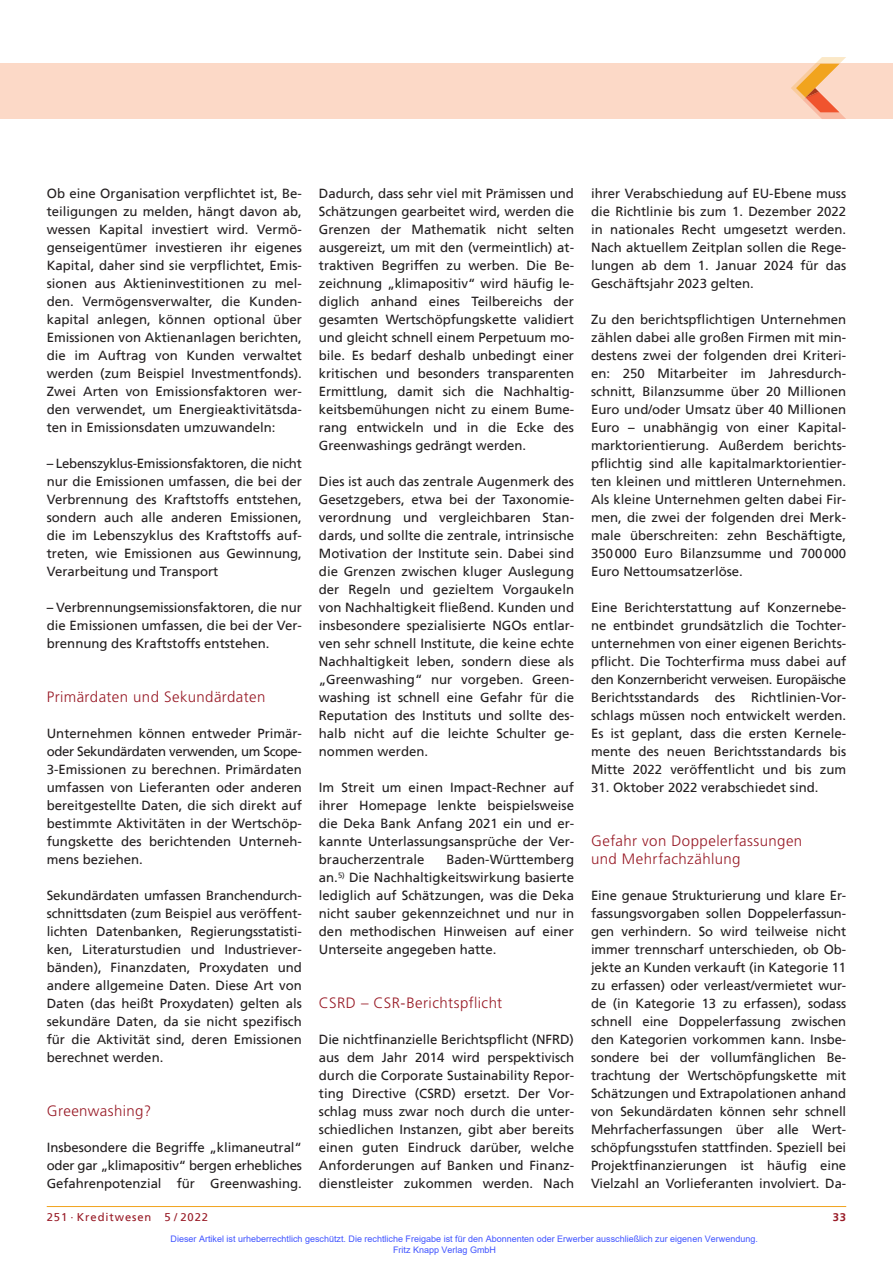
<style>
.page{position:relative;width:893px;height:1263px;background:#fff}
.page>*{position:absolute;margin:0;border:0;box-sizing:border-box;transform-origin:0 0}
.t1{font:300 15px/18px "Frutiger";letter-spacing:.025em;color:#981a26}
.t2{font:13.2px/18px "Frutiger";color:#231f20;text-align:justify}
.t3{font:11.25px "Frutiger";letter-spacing:.08em;color:#981a26}
.t4{font:700 11.25px "Frutiger";color:#981a26}
.t5{font:9px/10.8px "Arial";color:#4054ff}
</style>
<div class="page">
<hr style="left:47px;top:1206px;width:799px;height:1px;background:#f1a31e">
<div style="left:0;top:64px;width:893px;height:55px;background:#fcd9c7"></div>
<svg style="left:791px;top:57px;width:55px;height:62px"></svg>
<p class="t2" style="left:47px;top:185px;width:257px">Ob eine Organisation verpflichtet ist, Be&shy;teiligungen zu melden, hängt davon ab, wessen Kapital investiert wird. Vermö&shy;genseigentümer investieren ihr eigenes Kapital, daher sind sie verpflichtet, Emis&shy;sionen aus Aktieninvestitionen zu mel&shy;den. Vermögensverwalter, die Kunden&shy;kapital anlegen, können optional über Emissionen von Aktienanlagen berichten, die im Auftrag von Kunden verwaltet werden (zum Beispiel Investmentfonds).<br>Zwei Arten von Emissionsfaktoren wer&shy;den verwendet, um Energieaktivitätsda&shy;ten in Emissionsdaten umzuwandeln:</p>
<p class="t2" style="left:47px;top:455px;width:257px">– Lebenszyklus-Emissionsfaktoren, die nicht nur die Emissionen umfassen, die bei der Verbrennung des Kraftstoffs entstehen, sondern auch alle anderen Emissionen, die im Lebenszyklus des Kraftstoffs auf&shy;treten, wie Emissionen aus Gewinnung, Verarbeitung und Transport</p>
<p class="t2" style="left:47px;top:599px;width:257px">– Verbrennungsemissionsfaktoren, die nur die Emissionen umfassen, die bei der Ver&shy;brennung des Kraftstoffs entstehen.</p>
<p class="t1" style="left:47px;top:688px;width:220px">Primärdaten und Sekundärdaten</p>
<p class="t2" style="left:47px;top:725px;width:257px">Unternehmen können entweder Primär&shy;oder Sekundärdaten verwenden, um Scope-3-Emissionen zu berechnen. Primärdaten umfassen von Lieferanten oder anderen bereitgestellte Daten, die sich direkt auf bestimmte Aktivitäten in der Wertschöp&shy;fungskette des berichtenden Unterneh&shy;mens beziehen.</p>
<p class="t2" style="left:47px;top:887px;width:257px">Sekundärdaten umfassen Branchendurch&shy;schnittsdaten (zum Beispiel aus veröffent&shy;lichten Datenbanken, Regierungsstatisti&shy;ken, Literaturstudien und Industriever&shy;bänden), Finanzdaten, Proxydaten und andere allgemeine Daten. Diese Art von Daten (das heißt Proxydaten) gelten als sekundäre Daten, da sie nicht spezifisch für die Aktivität sind, deren Emissionen berechnet werden.</p>
<p class="t1" style="left:47px;top:1102px;width:106px">Greenwashing?</p>
<p class="t2" style="left:47px;top:1139px;width:257px">Insbesondere die Begriffe „klimaneutral“ oder gar „klimapositiv“ bergen erhebliches Gefahrenpotenzial für Greenwashing.</p>
<p class="t2" style="left:319px;top:185px;width:257px">Dadurch, dass sehr viel mit Prämissen und Schätzungen gearbeitet wird, werden die Grenzen der Mathematik nicht selten ausgereizt, um mit den (vermeintlich) at&shy;traktiven Begriffen zu werben. Die Be&shy;zeichnung „klimapositiv“ wird häufig le&shy;diglich anhand eines Teilbereichs der gesamten Wertschöpfungskette validiert und gleicht schnell einem Perpetuum mo&shy;bile. Es bedarf deshalb unbedingt einer kritischen und besonders transparenten Ermittlung, damit sich die Nachhaltig&shy;keitsbemühungen nicht zu einem Bume&shy;rang entwickeln und in die Ecke des Greenwashings gedrängt werden.</p>
<p class="t2" style="left:319px;top:473px;width:257px">Dies ist auch das zentrale Augenmerk des Gesetzgebers, etwa bei der Taxonomie&shy;verordnung und vergleichbaren Stan&shy;dards, und sollte die zentrale, intrinsische Motivation der Institute sein. Dabei sind die Grenzen zwischen kluger Auslegung der Regeln und gezieltem Vorgaukeln von Nachhaltigkeit fließend. Kunden und insbesondere spezialisierte NGOs entlar&shy;ven sehr schnell Institute, die keine echte Nachhaltigkeit leben, sondern diese als „Greenwashing“ nur vorgeben. Green&shy;washing ist schnell eine Gefahr für die Reputation des Instituts und sollte des&shy;halb nicht auf die leichte Schulter ge&shy;nommen werden.</p>
<p class="t2" style="left:319px;top:779px;width:257px">Im Streit um einen Impact-Rechner auf ihrer Homepage lenkte beispielsweise die Deka Bank Anfang 2021 ein und er&shy;kannte Unterlassungsansprüche der Ver&shy;braucherzentrale</p>
<p class="t2" style="left:319px;top:851px;width:257px;text-indent:127px">Baden-Württemberg an.<sup>5)</sup> Die Nachhaltigkeitswirkung basierte lediglich auf Schätzungen, was die Deka nicht sauber gekennzeichnet und nur in den methodischen Hinweisen auf einer Unterseite angegeben hatte.</p>
<p class="t1" style="left:319px;top:994px;width:185px">CSRD – CSR-Berichtspflicht</p>
<p class="t2" style="left:319px;top:1031px;width:257px">Die nichtfinanzielle Berichtspflicht (NFRD) aus dem Jahr 2014 wird perspektivisch durch die Corporate Sustainability Repor&shy;ting Directive (CSRD) ersetzt. Der Vor&shy;schlag muss zwar noch durch die unter&shy;schiedlichen Instanzen, gibt aber bereits einen guten Eindruck darüber, welche Anforderungen auf Banken und Finanz&shy;dienstleister zukommen werden. Nach</p>
<p class="t2" style="left:591px;top:185px;width:257px">ihrer Verabschiedung auf EU-Ebene muss die Richtlinie bis zum 1. Dezember 2022 in nationales Recht umgesetzt werden.<br>Nach aktuellem Zeitplan sollen die Rege&shy;lungen ab dem 1. Januar 2024 für das Geschäftsjahr 2023 gelten.</p>
<p class="t2" style="left:591px;top:311px;width:257px">Zu den berichtspflichtigen Unternehmen zählen dabei alle großen Firmen mit min&shy;destens zwei der folgenden drei Kriteri&shy;en: 250 Mitarbeiter im Jahresdurch&shy;schnitt, Bilanzsumme über 20 Millionen Euro und/oder Umsatz über 40 Millionen Euro – unabhängig von einer Kapital&shy;marktorientierung. Außerdem berichts&shy;pflichtig sind alle kapitalmarktorientier&shy;ten kleinen und mittleren Unternehmen.<br>Als kleine Unternehmen gelten dabei Fir&shy;men, die zwei der folgenden drei Merk&shy;male überschreiten: zehn Beschäftigte, 350000 Euro Bilanzsumme und 700000<br>Euro Nettoumsatzerlöse.</p>
<p class="t2" style="left:591px;top:599px;width:257px">Eine Berichterstattung auf Konzernebe&shy;ne entbindet grundsätzlich die Tochter&shy;unternehmen von einer eigenen Berichts&shy;pflicht. Die Tochterfirma muss dabei auf den Konzernbericht verweisen. Europäische Berichtsstandards des Richtlinien-Vor&shy;schlags müssen noch entwickelt werden.<br>Es ist geplant, dass die ersten Kernele&shy;mente des neuen Berichtsstandards bis Mitte 2022 veröffentlicht und bis zum</p>
<p class="t2" style="left:591px;top:779px;width:229px">31. Oktober 2022 verabschiedet sind.</p>
<p class="t1" style="left:591px;top:832px;width:213px">Gefahr von Doppelerfassungen und Mehrfachzählung</p>
<p class="t2" style="left:591px;top:887px;width:257px">Eine genaue Strukturierung und klare Er&shy;fassungsvorgaben sollen Doppelerfassun&shy;gen verhindern. So wird teilweise nicht immer trennscharf unterschieden, ob Ob&shy;jekte an Kunden verkauft (in Kategorie 11 zu erfassen) oder verleast/vermietet wur&shy;de (in Kategorie 13 zu erfassen), sodass schnell eine Doppelerfassung zwischen den Kategorien vorkommen kann. Insbe&shy;sondere bei der vollumfänglichen Be&shy;trachtung der Wertschöpfungskette mit Schätzungen und Extrapolationen anhand von Sekundärdaten können sehr schnell Mehrfacherfassungen über alle Wert&shy;schöpfungsstufen stattfinden. Speziell bei Projektfinanzierungen ist häufig eine Vielzahl an Vorlieferanten involviert. Da-</p>
<p class="t3" style="left:47px;top:1211px;width:163px">251 · Kreditwesen 5 / 2022</p>
<p class="t4" style="left:833px;top:1211px;width:15px">33</p>
<p class="t5" style="left:393px;top:1233px;width:366px;text-indent:-223px">Dieser Artikel ist urheberrechtlich geschützt. Die rechtliche Freigabe ist für den Abonnenten oder Erwerber ausschließlich zur eigenen Verwendung.<br>Fritz Knapp Verlag GmbH</p>
</div>
